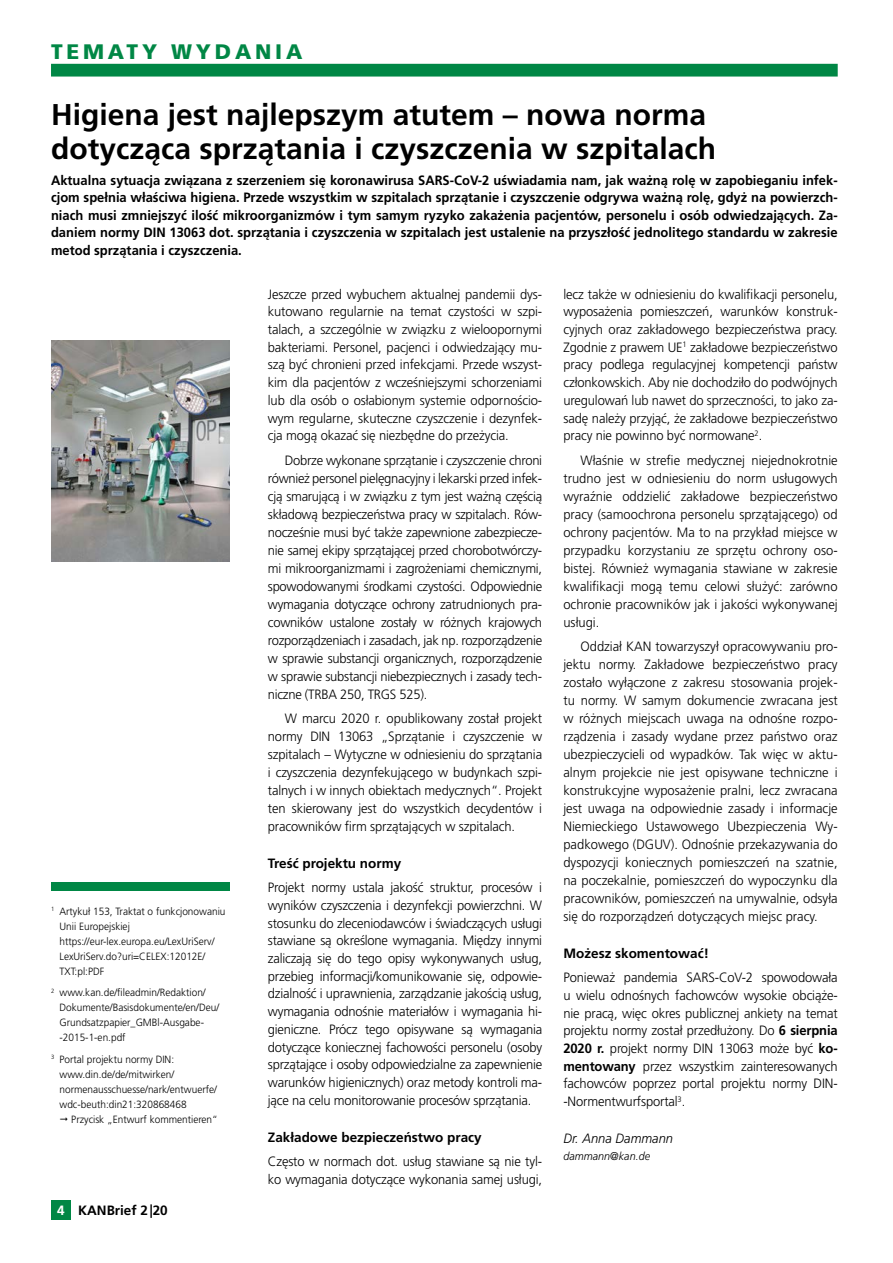
<style>
.page{position:relative;width:893px;height:1263px;background:#fff}
.page>*{position:absolute;margin:0;border:0;box-sizing:border-box;transform-origin:0 0}
.t1{font:700 30px/34.5px "Frutiger CE";color:#000}
.t2{font:900 21px "Frutiger";letter-spacing:.18em;color:#008745}
.t3{font:300 13.5px/18px "Frutiger CE";letter-spacing:-.01em;color:#000;text-align:justify;scale:.96 1}
.t4{font:700 13.5px/17.5px "Frutiger CE";color:#000;text-align:justify;scale:.96 1}
.t5{font:700 13.5px "Frutiger CE";color:#000}
.t6{font:italic 300 13.5px "Frutiger LT Std";color:#000;scale:.96 1}
.t7{font:700 13.5px "Frutiger CE";color:#fff}
.t8{font:italic 300 11.25px "Frutiger LT Std";color:#000;scale:.96 1}
.t9{font:300 10.5px/15px "Frutiger LT Std";color:#000;scale:.96 1}
.s1{font-weight:700}
</style>
<div class="page">
<div style="left:51px;top:882px;width:179px;height:9px;background:#008745"></div>
<img style="left:51px;top:340px;width:179px;height:221px">
<div style="left:51px;top:64px;width:787px;height:13px;background:#008745"></div>
<div style="left:51px;top:1199px;width:20px;height:20px;background:#008745"></div>
<h2 class="t2" style="left:51px;top:39px;width:253px">TEMATY WYDANIA</h2>
<h1 class="t1" style="left:51px;top:97px;width:667px">Higiena jest najlepszym atutem – nowa norma dotycząca sprzątania i czyszczenia w szpitalach</h1>
<p class="t4" style="left:51px;top:171px;width:821px">Aktualna sytuacja związana z szerzeniem się koronawirusa SARS-CoV-2 uświadamia nam, jak ważną rolę w zapobieganiu infek&shy;cjom spełnia właściwa higiena. Przede wszystkim w szpitalach sprzątanie i czyszczenie odgrywa ważną rolę, gdyż na powierzch&shy;niach musi zmniejszyć ilość mikroorganizmów i tym samym ryzyko zakażenia pacjentów, personelu i osób odwiedzających. Za&shy;daniem normy DIN 13063 dot. sprzątania i czyszczenia w szpitalach jest ustalenie na przyszłość jednolitego standardu w zakresie metod sprzątania i czyszczenia.</p>
<p class="t9" style="left:60px;top:904px;width:174px;text-indent:-8px"><sup>1</sup> Artykuł 153, Traktat o funkcjonowaniu<br>Unii Europejskiej https://eur-lex.europa.eu/LexUriServ/<br>LexUriServ.do?uri=CELEX:12012E/<br>TXT:pl:PDF</p>
<p class="t9" style="left:60px;top:985px;width:168px;text-indent:-8px"><sup>2</sup> www.kan.de/fileadmin/Redaktion/<br>Dokumente/Basisdokumente/en/Deu/<br>Grundsatzpapier_GMBl-Ausgabe--2015-1-en.pdf</p>
<p class="t9" style="left:60px;top:1052px;width:165px;text-indent:-9px"><sup>3</sup> Portal projektu normy DIN: www.din.de/de/mitwirken/ normenausschuesse/nark/entwuerfe/ wdc-beuth:din21:320868468</p>
<p class="t9" style="left:71px;top:1112px;width:154px">Przycisk „Entwurf kommentieren“</p>
<p class="t7" style="left:57px;top:1202px;width:9px">4</p>
<p class="t5" style="left:78px;top:1202px;width:91px">KANBrief 2|20</p>
<p class="t3" style="left:268px;top:285px;width:287px">Jeszcze przed wybuchem aktualnej pandemii dys&shy;kutowano regularnie na temat czystości w szpi&shy;talach, a szczególnie w związku z wieloopornymi bakteriami. Personel, pacjenci i odwiedzający mu&shy;szą być chronieni przed infekcjami. Przede wszyst&shy;kim dla pacjentów z wcześniejszymi schorzeniami lub dla osób o osłabionym systemie odpornościo&shy;wym regularne, skuteczne czyszczenie i dezynfek&shy;cja mogą okazać się niezbędne do przeżycia.</p>
<p class="t3" style="left:268px;top:451px;width:287px;text-indent:17px">Dobrze wykonane sprzątanie i czyszczenie chroni również personel pielęgnacyjny i lekarski przed infek&shy;cją smarującą i w związku z tym jest ważną częścią składową bezpieczeństwa pracy w szpitalach. Rów&shy;nocześnie musi być także zapewnione zabezpiecze&shy;nie samej ekipy sprzątającej przed chorobotwórczy&shy;mi mikroorganizmami i zagrożeniami chemicznymi, spowodowanymi środkami czystości. Odpowiednie wymagania dotyczące ochrony zatrudnionych pra&shy;cowników ustalone zostały w różnych krajowych rozporządzeniach i zasadach, jak np. rozporządzenie w sprawie substancji organicznych, rozporządzenie w sprawie substancji niebezpiecznych i zasady tech&shy;niczne (TRBA 250, TRGS 525).</p>
<p class="t3" style="left:268px;top:709px;width:287px;text-indent:17px">W marcu 2020 r. opublikowany został projekt normy DIN 13063 „Sprzątanie i czyszczenie w szpitalach – Wytyczne w odniesieniu do sprzątania i czyszczenia dezynfekującego w budynkach szpi&shy;talnych i w innych obiektach medycznych“. Projekt ten skierowany jest do wszystkich decydentów i pracowników firm sprzątających w szpitalach.</p>
<p class="t5" style="left:268px;top:855px;width:135px">Treść projektu normy</p>
<p class="t3" style="left:268px;top:878px;width:287px">Projekt normy ustala jakość struktur, procesów i wyników czyszczenia i dezynfekcji powierzchni. W stosunku do zleceniodawców i świadczących usługi stawiane są określone wymagania. Między innymi zaliczają się do tego opisy wykonywanych usług, przebieg informacji/komunikowanie się, odpowie&shy;dzialność i uprawnienia, zarządzanie jakością usług, wymagania odnośnie materiałów i wymagania hi&shy;gieniczne. Prócz tego opisywane są wymagania dotyczące koniecznej fachowości personelu (osoby sprzątające i osoby odpowiedzialne za zapewnienie warunków higienicznych) oraz metody kontroli ma&shy;jące na celu monitorowanie procesów sprzątania.</p>
<p class="t5" style="left:268px;top:1129px;width:215px">Zakładowe bezpieczeństwo pracy</p>
<p class="t3" style="left:268px;top:1152px;width:287px">Często w normach dot. usług stawiane są nie tyl&shy;ko wymagania dotyczące wykonania samej usługi,</p>
<p class="t3" style="left:563px;top:285px;width:287px">lecz także w odniesieniu do kwalifikacji personelu, wyposażenia pomieszczeń, warunków konstruk&shy;cyjnych oraz zakładowego bezpieczeństwa pracy.<br>Zgodnie z prawem UE<sup>1</sup> zakładowe bezpieczeństwo pracy podlega regulacyjnej kompetencji państw członkowskich. Aby nie dochodziło do podwójnych uregulowań lub nawet do sprzeczności, to jako za&shy;sadę należy przyjąć, że zakładowe bezpieczeństwo pracy nie powinno być normowane<sup>2</sup>.</p>
<p class="t3" style="left:563px;top:451px;width:287px;text-indent:17px">Właśnie w strefie medycznej niejednokrotnie trudno jest w odniesieniu do norm usługowych wyraźnie oddzielić zakładowe bezpieczeństwo pracy (samoochrona personelu sprzątającego) od ochrony pacjentów. Ma to na przykład miejsce w przypadku korzystaniu ze sprzętu ochrony oso&shy;bistej. Również wymagania stawiane w zakresie kwalifikacji mogą temu celowi służyć: zarówno ochronie pracowników jak i jakości wykonywanej usługi.</p>
<p class="t3" style="left:563px;top:637px;width:287px;text-indent:17px">Oddział KAN towarzyszył opracowywaniu pro&shy;jektu normy. Zakładowe bezpieczeństwo pracy zostało wyłączone z zakresu stosowania projek&shy;tu normy. W samym dokumencie zwracana jest w różnych miejscach uwaga na odnośne rozpo&shy;rządzenia i zasady wydane przez państwo oraz ubezpieczycieli od wypadków. Tak więc w aktu&shy;alnym projekcie nie jest opisywane techniczne i konstrukcyjne wyposażenie pralni, lecz zwracana jest uwaga na odpowiednie zasady i informacje Niemieckiego Ustawowego Ubezpieczenia Wy&shy;padkowego (DGUV). Odnośnie przekazywania do dyspozycji koniecznych pomieszczeń na szatnie, na poczekalnie, pomieszczeń do wypoczynku dla pracowników, pomieszczeń na umywalnie, odsyła się do rozporządzeń dotyczących miejsc pracy.</p>
<p class="t5" style="left:563px;top:945px;width:147px">Możesz skomentować!</p>
<p class="t3" style="left:563px;top:968px;width:287px">Ponieważ pandemia SARS-CoV-2 spowodowała u wielu odnośnych fachowców wysokie obciąże&shy;nie pracą, więc okres publicznej ankiety na temat projektu normy został przedłużony. Do <span class="s1">6 sierpnia 2020 r.</span> projekt normy DIN 13063 może być <span class="s1">ko&shy;mentowany</span> przez wszystkim zainteresowanych fachowców poprzez portal projektu normy DIN--Normentwurfsportal<sup>3</sup>.</p>
<p class="t6" style="left:563px;top:1130px;width:116px">Dr. Anna Dammann</p>
<p class="t8" style="left:563px;top:1150px;width:92px">dammann@kan.de</p>
</div>
